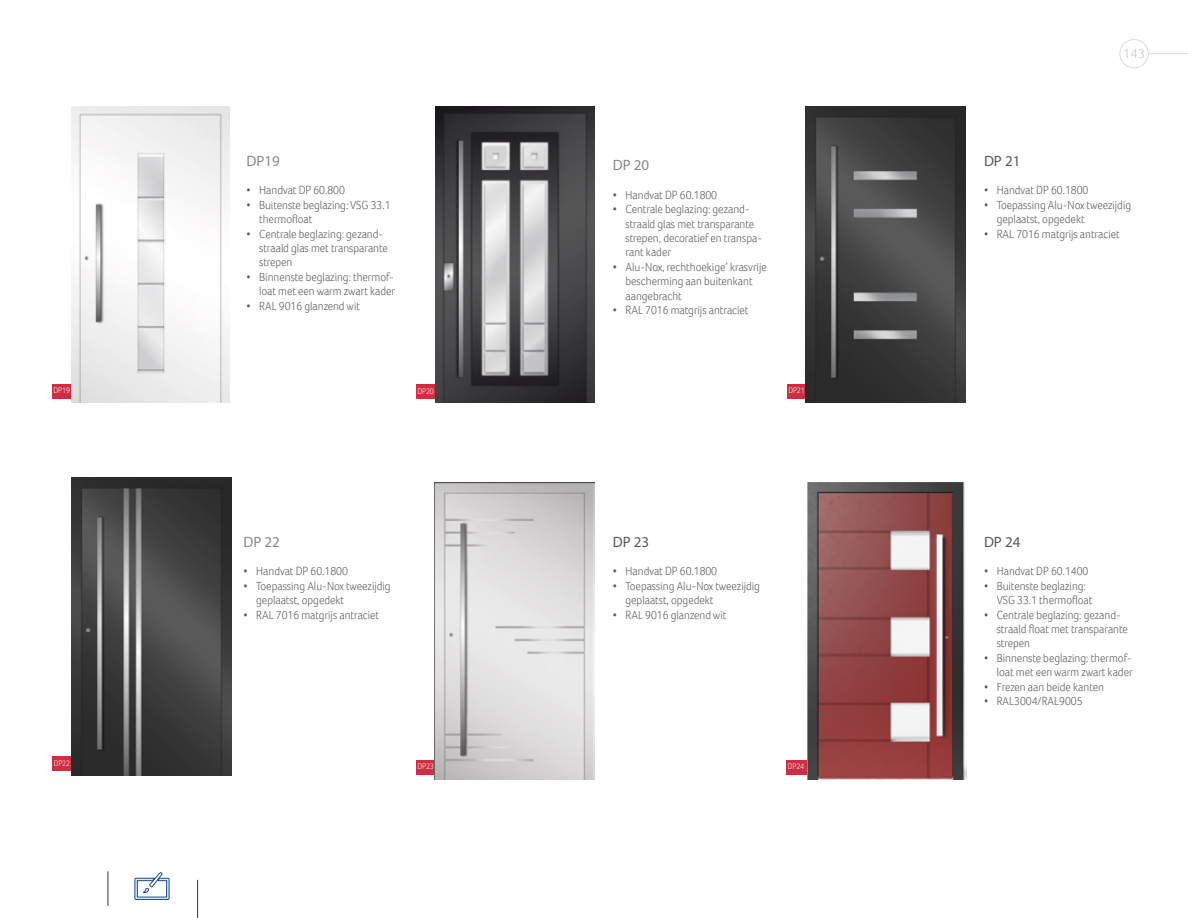
<style>
.page{position:relative;width:1188px;height:918px;background:#fff}
.page>*{position:absolute;margin:0;border:0;box-sizing:border-box;transform-origin:0 0}
.t1{font:15px "Myriad Pro";color:#878787}
.t2{font:15px "Myriad Pro";color:#575756}
.t3{font:300 13.5px "Foco";color:#c6c6c6}
.t4{font:300 12px/14.4px "Foco";color:#575756;scale:.9 1}
.t5{font:300 8.25px "Foco";letter-spacing:-.01em;color:#fff;scale:.9 1}
</style>
<div class="page">
<hr style="left:197px;top:880px;width:1px;height:38px;background:#30383b">
<hr style="left:108px;top:871px;width:1px;height:35px;background:#30383b">
<svg style="left:135px;top:872px;width:34px;height:28px"></svg>
<div style="left:52px;top:384px;width:20px;height:14px;background:#cf2d42"></div>
<div style="left:416px;top:385px;width:20px;height:14px;background:#cf2d42"></div>
<div style="left:787px;top:384px;width:19px;height:15px;background:#cf2d42"></div>
<img style="left:72px;top:106px;width:158px;height:297px">
<img style="left:436px;top:106px;width:158px;height:297px">
<img style="left:806px;top:106px;width:159px;height:297px">
<div style="left:52px;top:757px;width:20px;height:14px;background:#cf2d42"></div>
<div style="left:416px;top:761px;width:20px;height:14px;background:#cf2d42"></div>
<img style="left:71px;top:478px;width:160px;height:297px">
<img style="left:435px;top:482px;width:160px;height:297px">
<img style="left:804px;top:482px;width:162px;height:297px">
<div style="left:786px;top:761px;width:21px;height:14px;background:#cf2d42"></div>
<hr style="left:1148px;top:53px;width:40px;height:1px;background:#dadada">
<div style="left:1120px;top:39px;width:29px;height:29px;border:1px solid #dadada;border-radius:50%"></div>
<p class="t1" style="left:246px;top:151px;width:35px">DP19</p>
<p class="t4" style="left:246px;top:183px;width:111px">• Handvat DP 60.800</p>
<p class="t4" style="left:259px;top:197px;width:147px;text-indent:-13px">• Buitenste beglazing: VSG 33.1 thermofloat</p>
<p class="t4" style="left:259px;top:226px;width:145px;text-indent:-13px">• Centrale beglazing: gezand&shy;straald glas met transparante strepen</p>
<p class="t4" style="left:246px;top:269px;width:167px;text-align:right">• Binnenste beglazing: thermof&shy;loat met een warm zwart kader</p>
<p class="t4" style="left:246px;top:298px;width:128px">• RAL 9016 glanzend wit</p>
<p class="t1" style="left:613px;top:156px;width:38px">DP 20</p>
<p class="t4" style="left:613px;top:187px;width:117px">• Handvat DP 60.1800</p>
<p class="t4" style="left:626px;top:202px;width:153px;text-indent:-13px">• Centrale beglazing: gezand&shy;straald glas met transparante strepen, decoratief en transpa&shy;rant kader</p>
<p class="t4" style="left:626px;top:259px;width:158px;text-indent:-13px">• Alu-Nox‚ rechthoekige’ krasvrije bescherming aan buitenkant aangebracht</p>
<p class="t4" style="left:613px;top:303px;width:152px">• RAL 7016 matgrijs antraciet</p>
<p class="t5" style="left:54px;top:385px;width:20px">DP19</p>
<p class="t5" style="left:417px;top:385px;width:20px">DP20</p>
<p class="t5" style="left:788px;top:385px;width:20px">DP21</p>
<p class="t5" style="left:54px;top:757px;width:20px">DP22</p>
<p class="t1" style="left:243px;top:532px;width:38px">DP 22</p>
<p class="t4" style="left:243px;top:564px;width:117px">• Handvat DP 60.1800</p>
<p class="t4" style="left:256px;top:578px;width:151px;text-indent:-13px">• Toepassing Alu-Nox tweezijdig geplaatst, opgedekt</p>
<p class="t4" style="left:243px;top:607px;width:152px">• RAL 7016 matgrijs antraciet</p>
<p class="t2" style="left:613px;top:532px;width:38px">DP 23</p>
<p class="t4" style="left:613px;top:564px;width:117px">• Handvat DP 60.1800</p>
<p class="t4" style="left:626px;top:578px;width:151px;text-indent:-13px">• Toepassing Alu-Nox tweezijdig geplaatst, opgedekt</p>
<p class="t4" style="left:613px;top:607px;width:128px">• RAL 9016 glanzend wit</p>
<p class="t5" style="left:418px;top:761px;width:20px">DP23</p>
<p class="t5" style="left:788px;top:761px;width:20px">DP24</p>
<p class="t3" style="left:1123px;top:44px;width:23px">143</p>
<p class="t2" style="left:984px;top:151px;width:38px">DP 21</p>
<p class="t4" style="left:984px;top:183px;width:117px">• Handvat DP 60.1800</p>
<p class="t4" style="left:997px;top:197px;width:151px;text-indent:-13px">• Toepassing Alu-Nox tweezijdig geplaatst, opgedekt</p>
<p class="t4" style="left:984px;top:226px;width:152px">• RAL 7016 matgrijs antraciet</p>
<p class="t2" style="left:984px;top:532px;width:38px">DP 24</p>
<p class="t4" style="left:984px;top:564px;width:117px">• Handvat DP 60.1400</p>
<p class="t4" style="left:997px;top:578px;width:108px;text-indent:-13px">• Buitenste beglazing:<br>VSG 33.1 thermofloat</p>
<p class="t4" style="left:997px;top:607px;width:147px;text-indent:-13px">• Centrale beglazing: gezand&shy;straald float met transparante strepen</p>
<p class="t4" style="left:984px;top:650px;width:167px;text-align:right">• Binnenste beglazing: thermof&shy;loat met een warm zwart kader</p>
<p class="t4" style="left:984px;top:679px;width:135px">• Frezen aan beide kanten</p>
<p class="t4" style="left:984px;top:694px;width:111px">• RAL3004/RAL9005</p>
</div>
